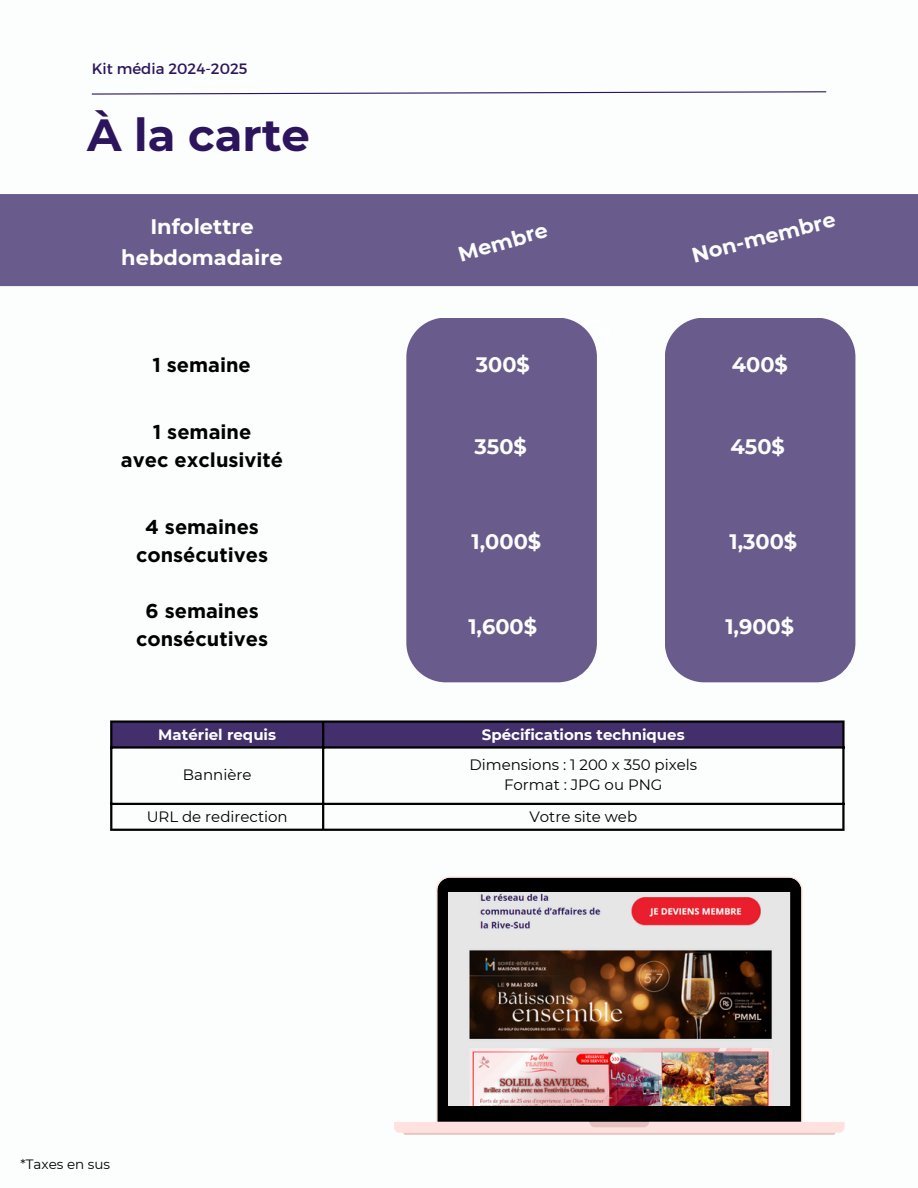
<style>
.page{position:relative;width:918px;height:1188px;background:#fff}
.page>*{position:absolute;margin:0;border:0;box-sizing:border-box;transform-origin:0 0}
.t1{font:700 45px "Montserrat";color:#2d155d}
.t2{font:700 21px/31.5px "Montserrat";color:#fff;text-align:center}
.t3{font:700 21px "Montserrat";color:#fcfdfd}
.t4{font:700 20.85px "Montserrat";color:#fcfdfd}
.t5{font:700 20.1px/27.5px "Gotham";color:#000;text-align:center}
.t6{font:15px "Montserrat";color:#000}
.t7{font:700 15px "Montserrat";color:#fff}
.t8{font:15px "Montserrat";color:#2d155d}
.t9{font:13.5px "Montserrat";color:#000}
</style>
<div class="page">
<div style="left:0;top:194px;width:918px;height:92px;background:#695b8b"></div>
<svg style="left:91px;top:91px;width:736px;height:4px"></svg>
<div style="left:406px;top:318px;width:191px;height:364px;background:#695b8b"></div>
<div style="left:665px;top:318px;width:190px;height:364px;background:#695b8b"></div>
<div style="left:112px;top:723px;width:730px;height:23px;background:#422f6b"></div>
<hr style="left:110px;top:723px;width:2px;height:106px;background:#000">
<hr style="left:322px;top:723px;width:2px;height:106px;background:#000">
<hr style="left:842px;top:723px;width:3px;height:106px;background:#000">
<hr style="left:110px;top:720px;width:735px;height:3px;background:#000">
<hr style="left:110px;top:746px;width:735px;height:3px;background:#000">
<hr style="left:110px;top:803px;width:735px;height:2px;background:#000">
<hr style="left:110px;top:829px;width:735px;height:2px;background:#000">
<svg style="left:394px;top:876px;width:450px;height:257px"></svg>
<svg style="left:589px;top:1122px;width:60px;height:5px"></svg>
<svg style="left:403px;top:1133px;width:432px;height:2px"></svg>
<img style="left:448px;top:892px;width:342px;height:214px">
<p class="t8" style="left:92px;top:59px;width:157px">Kit média 2024-2025</p>
<h1 class="t1" style="left:87px;top:108px;width:224px">À la carte</h1>
<p class="t2" style="left:121px;top:210px;width:163px">Infolettre hebdomadaire</p>
<h2 class="t5" style="left:152px;top:351px;width:100px">1 semaine</h2>
<h2 class="t5" style="left:121px;top:419px;width:164px">1 semaine<br>avec exclusivité</h2>
<h2 class="t5" style="left:136px;top:513px;width:134px">4 semaines consécutives</h2>
<h2 class="t5" style="left:136px;top:597px;width:134px">6 semaines consécutives</h2>
<h2 class="t3" style="left:455px;top:242px;width:94px;rotate:-16deg">Membre</h2>
<h2 class="t3" style="left:689px;top:243px;width:149px;rotate:-14deg">Non-membre</h2>
<h2 class="t4" style="left:476px;top:352px;width:56px">300$</h2>
<p class="t4" style="left:732px;top:352px;width:58px">400$</p>
<h2 class="t4" style="left:475px;top:433px;width:54px">350$</h2>
<h2 class="t4" style="left:731px;top:433px;width:56px">450$</h2>
<h2 class="t4" style="left:472px;top:528px;width:71px">1,000$</h2>
<h2 class="t4" style="left:730px;top:528px;width:69px">1,300$</h2>
<h2 class="t4" style="left:468px;top:614px;width:70px">1,600$</h2>
<h2 class="t4" style="left:725px;top:614px;width:70px">1,900$</h2>
<p class="t7" style="left:158px;top:725px;width:119px">Matériel requis</p>
<h2 class="t7" style="left:482px;top:725px;width:204px">Spécifications techniques</h2>
<h2 class="t6" style="left:183px;top:766px;width:70px">Bannière</h2>
<p class="t6" style="left:469px;top:755px;width:229px">Dimensions : 1 200 x 350 pixels</p>
<h2 class="t6" style="left:504px;top:776px;width:160px">Format : JPG ou PNG</h2>
<h2 class="t6" style="left:147px;top:807px;width:143px">URL de redirection</h2>
<h2 class="t6" style="left:529px;top:807px;width:109px">Votre site web</h2>
<h2 class="t9" style="left:21px;top:1156px;width:91px">*Taxes en sus</h2>
</div>
